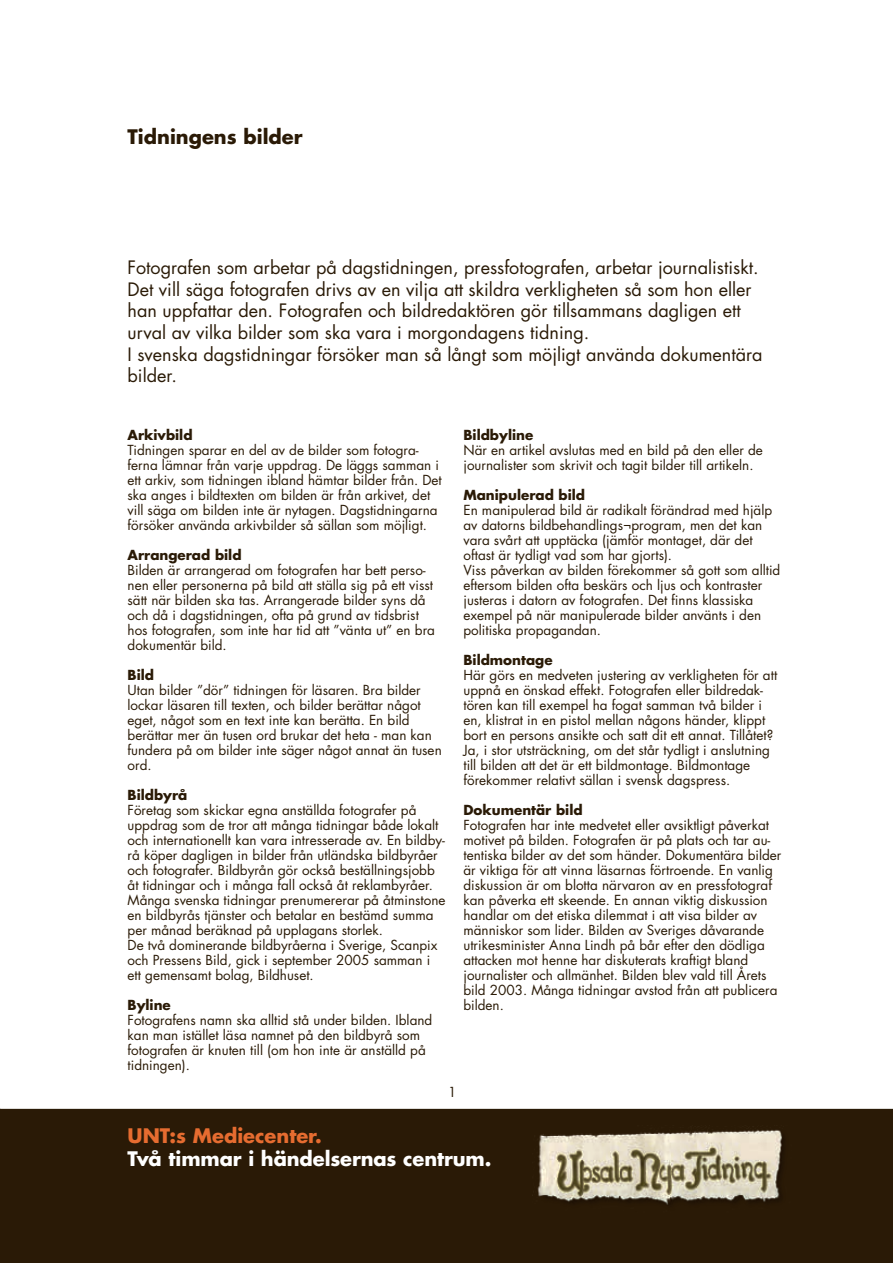
<style>
.page{position:relative;width:893px;height:1263px;background:#fff}
.page>*{position:absolute;margin:0;border:0;box-sizing:border-box;transform-origin:0 0}
.t1{font:700 19.5px "Futura Std";letter-spacing:-.005em;color:#fff}
.t2{font:700 19.5px "Futura Std";color:#e66c30}
.t3{font:700 19.5px "Futura Std";color:#2a1a06}
.t4{font:18px/21.6px "Futura Std";color:#2a1a06}
.t5{font:13.5px/15px "Futura Std";color:#2a1a06}
.t6{font:700 13.5px "Futura Std";color:#2a1a06}
</style>
<div class="page">
<div style="left:1px;top:1109px;width:891px;height:153px;background:#2a1a06"></div>
<div style="left:0;top:1109px;width:893px;height:154px;border:2px solid #2a1a06"></div>
<img style="left:537px;top:1129px;width:246px;height:76px">
<h1 class="t3" style="left:128px;top:123px;width:177px">Tidningens bilder</h1>
<p class="t4" style="left:128px;top:257px;width:636px">Fotografen som arbetar på dagstidningen, pressfotografen, arbetar journalistiskt.<br>Det vill säga fotografen drivs av en vilja att skildra verkligheten så som hon eller han uppfattar den. Fotografen och bildredaktören gör tillsammans dagligen ett urval av vilka bilder som ska vara i morgondagens tidning.<br>I svenska dagstidningar försöker man så långt som möjligt använda dokumentära bilder.</p>
<p class="t6" style="left:128px;top:425px;width:67px">Arkivbild</p>
<p class="t5" style="left:128px;top:442px;width:316px">Tidningen sparar en del av de bilder som fotogra&shy;ferna lämnar från varje uppdrag. De läggs samman i ett arkiv, som tidningen ibland hämtar bilder från. Det ska anges i bildtexten om bilden är från arkivet, det vill säga om bilden inte är nytagen. Dagstidningarna försöker använda arkivbilder så sällan som möjligt.</p>
<p class="t6" style="left:128px;top:545px;width:116px">Arrangerad bild</p>
<p class="t5" style="left:128px;top:562px;width:309px">Bilden är arrangerad om fotografen har bett perso&shy;nen eller personerna på bild att ställa sig på ett visst sätt när bilden ska tas. Arrangerade bilder syns då och då i dagstidningen, ofta på grund av tidsbrist hos fotografen, som inte har tid att ”vänta ut” en bra dokumentär bild.</p>
<p class="t6" style="left:128px;top:665px;width:28px">Bild</p>
<p class="t5" style="left:128px;top:682px;width:316px">Utan bilder ”dör” tidningen för läsaren. Bra bilder lockar läsaren till texten, och bilder berättar något eget, något som en text inte kan berätta. En bild berättar mer än tusen ord brukar det heta - man kan fundera på om bilder inte säger något annat än tusen ord.</p>
<p class="t6" style="left:128px;top:785px;width:61px">Bildbyrå</p>
<p class="t5" style="left:128px;top:802px;width:319px">Företag som skickar egna anställda fotografer på uppdrag som de tror att många tidningar både lokalt och internationellt kan vara intresserade av. En bildby&shy;rå köper dagligen in bilder från utländska bildbyråer och fotografer. Bildbyrån gör också beställningsjobb åt tidningar och i många fall också åt reklambyråer.<br>Många svenska tidningar prenumererar på åtminstone en bildbyrås tjänster och betalar en bestämd summa per månad beräknad på upplagans storlek.<br>De två dominerande bildbyråerna i Sverige, Scanpix och Pressens Bild, gick i september 2005 samman i ett gemensamt bolag, Bildhuset.</p>
<p class="t6" style="left:128px;top:995px;width:45px">Byline</p>
<p class="t5" style="left:128px;top:1012px;width:306px">Fotografens namn ska alltid stå under bilden. Ibland kan man istället läsa namnet på den bildbyrå som fotografen är knuten till (om hon inte är anställd på tidningen).</p>
<p class="t5" style="left:448px;top:1085px;width:10px">1</p>
<p class="t6" style="left:463px;top:425px;width:71px">Bildbyline</p>
<p class="t5" style="left:463px;top:442px;width:301px">När en artikel avslutas med en bild på den eller de journalister som skrivit och tagit bilder till artikeln.</p>
<p class="t6" style="left:463px;top:485px;width:123px">Manipulerad bild</p>
<p class="t5" style="left:463px;top:502px;width:318px">En manipulerad bild är radikalt förändrad med hjälp av datorns bildbehandlings¬program, men det kan vara svårt att upptäcka (jämför montaget, där det oftast är tydligt vad som har gjorts).<br>Viss påverkan av bilden förekommer så gott som alltid eftersom bilden ofta beskärs och ljus och kontraster justeras i datorn av fotografen. Det finns klassiska exempel på när manipulerade bilder använts i den politiska propagandan.</p>
<p class="t6" style="left:463px;top:650px;width:91px">Bildmontage</p>
<p class="t5" style="left:463px;top:667px;width:315px">Här görs en medveten justering av verkligheten för att uppnå en önskad effekt. Fotografen eller bildredak&shy;tören kan till exempel ha fogat samman två bilder i en, klistrat in en pistol mellan någons händer, klippt bort en persons ansikte och satt dit ett annat. Tillåtet?<br>Ja, i stor utsträckning, om det står tydligt i anslutning till bilden att det är ett bildmontage. Bildmontage förekommer relativt sällan i svensk dagspress.</p>
<p class="t6" style="left:463px;top:800px;width:121px">Dokumentär bild</p>
<p class="t5" style="left:463px;top:817px;width:319px">Fotografen har inte medvetet eller avsiktligt påverkat motivet på bilden. Fotografen är på plats och tar au&shy;tentiska bilder av det som händer. Dokumentära bilder är viktiga för att vinna läsarnas förtroende. En vanlig diskussion är om blotta närvaron av en pressfotograf kan påverka ett skeende. En annan viktig diskussion handlar om det etiska dilemmat i att visa bilder av människor som lider. Bilden av Sveriges dåvarande utrikesminister Anna Lindh på bår efter den dödliga attacken mot henne har diskuterats kraftigt bland journalister och allmänhet. Bilden blev vald till Årets bild 2003. Många tidningar avstod från att publicera bilden.</p>
<h1 class="t2" style="left:128px;top:1122px;width:196px">UNT:s Mediecenter.</h1>
<h1 class="t1" style="left:128px;top:1145px;width:365px">Två timmar i händelsernas centrum.</h1>
</div>
